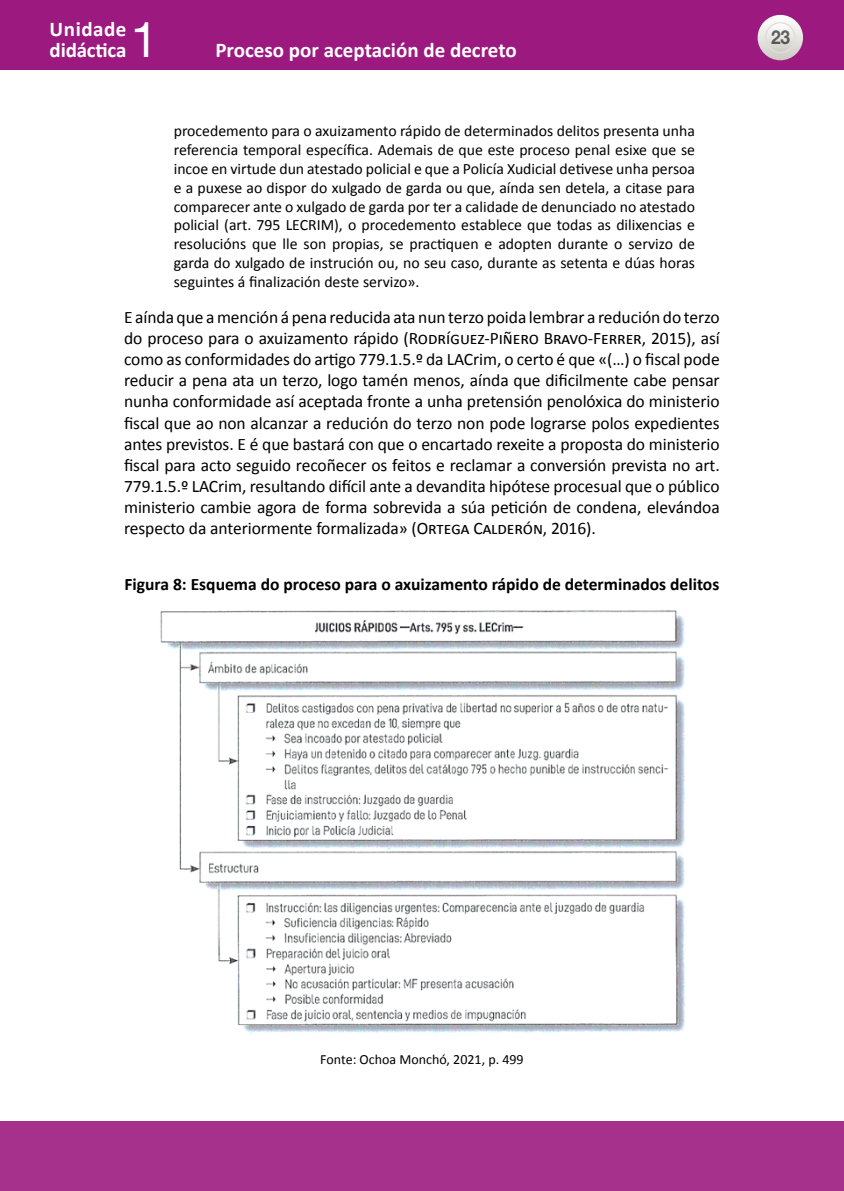
<style>
.page{position:relative;width:844px;height:1191px;background:#fff}
.page>*{position:absolute;margin:0;border:0;box-sizing:border-box;transform-origin:0 0}
.t1{font:49px "Helvetica Neue LT Std";color:#fff}
.t2{font:700 21px/21px "Calibri";color:#fff}
.t3{font:700 19.25px "Helvetica Neue LT Std";color:#000;scale:.9 1}
.t4{font:17.5px/21px "Calibri";letter-spacing:-.005em;color:#000;text-align:justify}
.t5{font:700 17.5px "Calibri";color:#000}
.t6{font:15.75px/18.9px "Calibri";color:#000;text-align:justify}
.t7{font:14px "Calibri";color:#000}
</style>
<div class="page">
<div style="left:0;top:0;width:843px;height:69px;background:#9c1a7f"></div>
<svg style="left:757px;top:15px;width:45px;height:45px"></svg>
<svg style="left:765px;top:23px;width:29px;height:29px"></svg>
<div style="left:764px;top:22px;width:31px;height:31px;border:1px solid #dfdeda;border-radius:50%"></div>
<div style="left:0;top:1121px;width:843px;height:70px;background:#a6318c"></div>
<img style="left:160px;top:610px;width:526px;height:424px">
<p class="t2" style="left:50px;top:18px;width:78px">Unidade didáctica</p>
<h1 class="t1" style="left:131px;top:11px;width:29px">1</h1>
<p class="t2" style="left:215px;top:39px;width:303px">Proceso por aceptación de decreto</p>
<p class="t6" style="left:174px;top:120px;width:522px">procedemento para o axuizamento rápido de determinados delitos presenta unha referencia temporal específica. Ademais de que este proceso penal esixe que se incoe en virtude dun atestado policial e que a Policía Xudicial detivese unha persoa e a puxese ao dispor do xulgado de garda ou que, aínda sen detela, a citase para comparecer ante o xulgado de garda por ter a calidade de denunciado no atestado policial (art. 795 LECRIM), o procedemento establece que todas as dilixencias e resolucións que lle son propias, se practiquen e adopten durante o servizo de garda do xulgado de instrución ou, no seu caso, durante as setenta e dúas horas seguintes á finalización deste servizo».</p>
<p class="t4" style="left:124px;top:306px;width:597px">E aínda que a mención á pena reducida ata nun terzo poida lembrar a redución do terzo do proceso para o axuizamento rápido (Rodríguez-Piñero Bravo-Ferrer, 2015), así como as conformidades do artigo 779.1.5.º da LACrim, o certo é que «(…) o fiscal pode reducir a pena ata un terzo, logo tamén menos, aínda que dificilmente cabe pensar nunha conformidade así aceptada fronte a unha pretensión penolóxica do ministerio fiscal que ao non alcanzar a redución do terzo non pode lograrse polos expedientes antes previstos. E é que bastará con que o encartado rexeite a proposta do ministerio fiscal para acto seguido recoñecer os feitos e reclamar a conversión prevista no art.<br>779.1.5.º LACrim, resultando difícil ante a devandita hipótese procesual que o público ministerio cambie agora de forma sobrevida a súa petición de condena, elevándoa respecto da anteriormente formalizada» (Ortega Calderón, 2016).</p>
<p class="t5" style="left:124px;top:571px;width:596px">Figura 8: Esquema do proceso para o axuizamento rápido de determinados delitos</p>
<p class="t3" style="left:770px;top:26px;width:23px">23</p>
<p class="t7" style="left:320px;top:1051px;width:205px">Fonte: Ochoa Monchó, 2021, p. 499</p>
</div>
